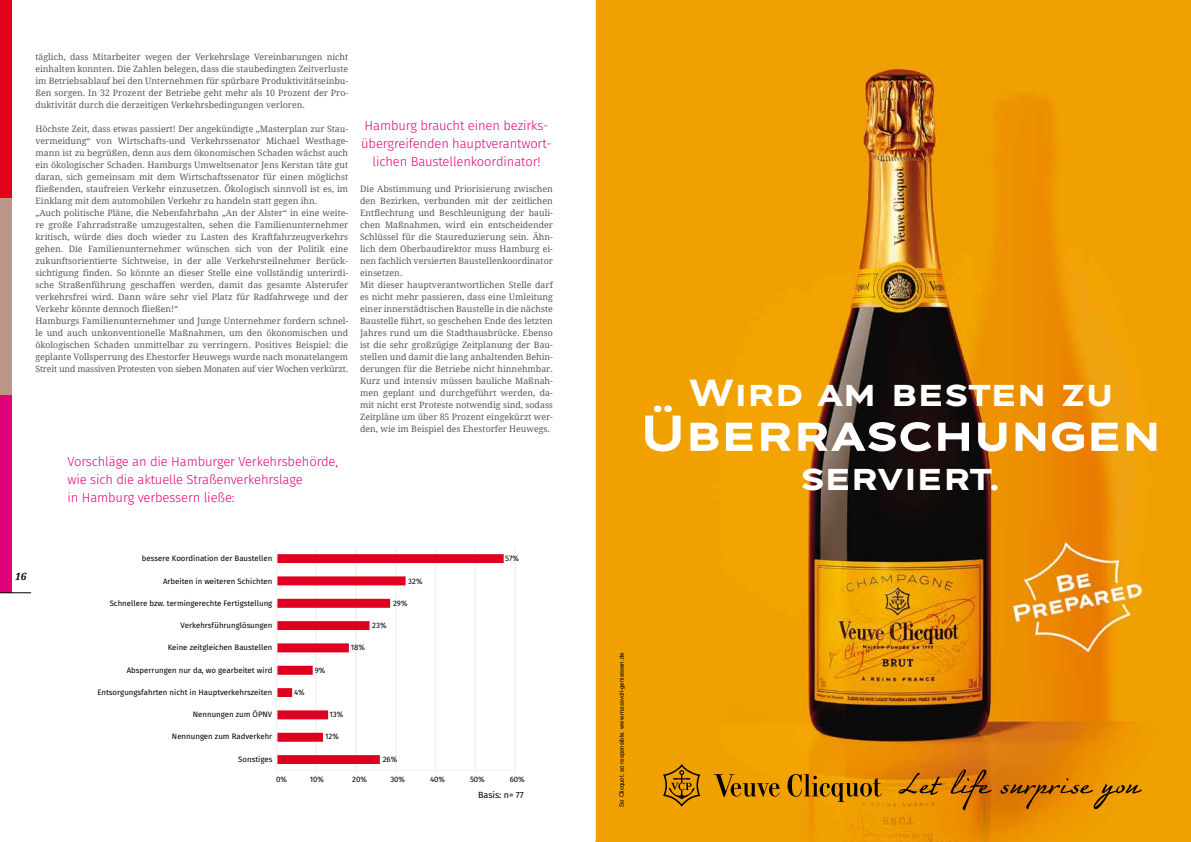
<style>
.page{position:relative;width:1191px;height:842px;background:#fff}
.page>*{position:absolute;margin:0;border:0;box-sizing:border-box;transform-origin:0 0}
.t1{font:700 52.2px "Veuve Clicquot Title";color:#fff}
.t2{font:700 39px "Veuve Clicquot Title";color:#fff}
.t3{font:300 13px/18px "Fira Sans";letter-spacing:-.01em;color:#e2007a;text-align:center}
.t4{font:italic 700 10px "Noto Serif";color:#000}
.t5{font:9px "Fira Sans";color:#000}
.t6{font:8.8px/12px "Droid Serif";color:#58585a}
.t7{font:7.8px "Fira Sans";color:#000}
.t8{font:6.1px "Helvetica";color:#000}
</style>
<div class="page">
<hr style="left:514px;top:547px;width:1px;height:224px;background:#f5f5f0">
<hr style="left:475px;top:547px;width:1px;height:224px;background:#f5f5f0">
<hr style="left:435px;top:547px;width:1px;height:224px;background:#f5f5f0">
<hr style="left:395px;top:547px;width:1px;height:224px;background:#f5f5f0">
<hr style="left:355px;top:547px;width:1px;height:224px;background:#f5f5f0">
<hr style="left:316px;top:547px;width:1px;height:224px;background:#f5f5f0">
<svg style="left:277px;top:554px;width:227px;height:210px"></svg>
<hr style="left:276px;top:770px;width:239px;height:1px;background:#f5f5f0">
<div style="left:276px;top:547px;width:1px;height:224px;border:1px solid #f5f5f0"></div>
<div style="left:0;top:0;width:12px;height:199px;background:#e2001a"></div>
<div style="left:0;top:198px;width:12px;height:198px;background:#bb9689"></div>
<div style="left:0;top:395px;width:12px;height:197px;background:#e2007a"></div>
<hr style="left:0;top:592px;width:31px;height:1px;background:#000">
<img style="left:596px;top:0;width:595px;height:842px">
<img style="left:995px;top:523px;width:177px;height:149px">
<svg style="left:898px;top:773px;width:44px;height:22px"></svg>
<svg style="left:950px;top:769px;width:41px;height:41px;background:#ba6606"></svg>
<svg style="left:1000px;top:778px;width:141px;height:31px;background:#cb7b01"></svg>
<svg style="left:713px;top:774px;width:168px;height:28px;background:#bf7f00"></svg>
<svg style="left:663px;top:764px;width:37px;height:43px;background:#bc7e00"></svg>
<p class="t6" style="left:35px;top:51px;width:314px;text-align:justify">täglich, dass Mitarbeiter wegen der Verkehrslage Vereinbarungen nicht einhalten konnten. Die Zahlen belegen, dass die staubedingten Zeitverluste im Betriebsablauf bei den Unternehmen für spürbare Produktivitätseinbu&shy;ßen sorgen. In 32 Prozent der Betriebe geht mehr als 10 Prozent der Pro&shy;duktivität durch die derzeitigen Verkehrsbedingungen verloren.</p>
<p class="t6" style="left:35px;top:123px;width:314px">Höchste Zeit, dass etwas passiert! Der angekündigte „Masterplan zur Stau&shy;vermeidung“ von Wirtschafts-und Verkehrssenator Michael Westhage&shy;mann ist zu begrüßen, denn aus dem ökonomischen Schaden wächst auch ein ökologischer Schaden. Hamburgs Umweltsenator Jens Kerstan täte gut daran, sich gemeinsam mit dem Wirtschaftssenator für einen möglichst fließenden, staufreien Verkehr einzusetzen. Ökologisch sinnvoll ist es, im Einklang mit dem automobilen Verkehr zu handeln statt gegen ihn.<br>„Auch politische Pläne, die Nebenfahrbahn „An der Alster“ in eine weite&shy;re große Fahrradstraße umzugestalten, sehen die Familienunternehmer kritisch, würde dies doch wieder zu Lasten des Kraftfahrzeugverkehrs gehen. Die Familienunternehmer wünschen sich von der Politik eine zukunftsorientierte Sichtweise, in der alle Verkehrsteilnehmer Berück&shy;sichtigung finden. So könnte an dieser Stelle eine vollständig unterirdi&shy;sche Straßenführung geschaffen werden, damit das gesamte Alsterufer verkehrsfrei wird. Dann wäre sehr viel Platz für Radfahrwege und der Verkehr könnte dennoch fließen!“<br>Hamburgs Familienunternehmer und Junge Unternehmer fordern schnel&shy;le und auch unkonventionelle Maßnahmen, um den ökonomischen und ökologischen Schaden unmittelbar zu verringern. Positives Beispiel: die geplante Vollsperrung des Ehestorfer Heuwegs wurde nach monatelangem Streit und massiven Protesten von sieben Monaten auf vier Wochen verkürzt.</p>
<h3 class="t3" style="left:67px;top:454px;width:272px;text-align:left">Vorschläge an die Hamburger Verkehrsbehörde, wie sich die aktuelle Straßenverkehrslage<br>in Hamburg verbessern ließe:</h3>
<h3 class="t3" style="left:361px;top:117px;width:192px">Hamburg braucht einen bezirks&shy;übergreifenden hauptverantwort&shy;lichen Baustellenkoordinator!</h3>
<p class="t6" style="left:360px;top:183px;width:194px">Die Abstimmung und Priorisierung zwischen den Bezirken, verbunden mit der zeitlichen Entflechtung und Beschleunigung der bauli&shy;chen Maßnahmen, wird ein entscheidender Schlüssel für die Staureduzierung sein. Ähn&shy;lich dem Oberbaudirektor muss Hamburg ei&shy;nen fachlich versierten Baustellenkoordinator einsetzen.<br>Mit dieser hauptverantwortlichen Stelle darf es nicht mehr passieren, dass eine Umleitung einer innerstädtischen Baustelle in die nächste Baustelle führt, so geschehen Ende des letzten Jahres rund um die Stadthausbrücke. Ebenso ist die sehr großzügige Zeitplanung der Bau&shy;stellen und damit die lang anhaltenden Behin&shy;derungen für die Betriebe nicht hinnehmbar.<br>Kurz und intensiv müssen bauliche Maßnah&shy;men geplant und durchgeführt werden, da&shy;mit nicht erst Proteste notwendig sind, sodass Zeitpläne um über 85 Prozent eingekürzt wer&shy;den, wie im Beispiel des Ehestorfer Heuwegs.</p>
<p class="t4" style="left:15px;top:569px;width:13px">16</p>
<p class="t7" style="left:142px;top:553px;width:132px">bessere Koordination der Baustellen</p>
<p class="t7" style="left:163px;top:575px;width:111px">Arbeiten in weiteren Schichten</p>
<p class="t7" style="left:110px;top:598px;width:164px">Schnellere bzw. termingerechte Fertigstellung</p>
<p class="t7" style="left:181px;top:620px;width:93px">Verkehrsführunglösungen</p>
<p class="t7" style="left:168px;top:642px;width:106px">Keine zeitgleichen Baustellen</p>
<p class="t7" style="left:127px;top:664px;width:147px">Absperrungen nur da, wo gearbeitet wird</p>
<p class="t7" style="left:97px;top:687px;width:176px">Entsorgungsfahrten nicht in Hauptverkehrszeiten</p>
<p class="t7" style="left:193px;top:709px;width:81px">Nennungen zum ÖPNV</p>
<p class="t7" style="left:172px;top:731px;width:102px">Nennungen zum Radverkehr</p>
<p class="t7" style="left:238px;top:753px;width:36px">Sonstiges</p>
<p class="t7" style="left:294px;top:687px;width:12px">4%</p>
<p class="t7" style="left:315px;top:664px;width:12px">9%</p>
<p class="t7" style="left:408px;top:575px;width:16px">32%</p>
<p class="t7" style="left:393px;top:598px;width:16px">29%</p>
<p class="t7" style="left:372px;top:620px;width:16px">23%</p>
<p class="t7" style="left:351px;top:642px;width:16px">18%</p>
<p class="t7" style="left:329px;top:709px;width:15px">13%</p>
<p class="t7" style="left:325px;top:731px;width:15px">12%</p>
<p class="t7" style="left:383px;top:753px;width:16px">26%</p>
<p class="t7" style="left:505px;top:553px;width:15px">57%</p>
<p class="t7" style="left:276px;top:774px;width:12px">0%</p>
<p class="t7" style="left:310px;top:774px;width:16px">10%</p>
<p class="t7" style="left:352px;top:774px;width:16px">20%</p>
<p class="t7" style="left:390px;top:774px;width:16px">30%</p>
<p class="t7" style="left:430px;top:774px;width:17px">40%</p>
<p class="t7" style="left:470px;top:774px;width:16px">50%</p>
<p class="t7" style="left:510px;top:774px;width:17px">60%</p>
<p class="t5" style="left:478px;top:788px;width:47px">Basis: n= 77</p>
<h2 class="t2" style="left:687px;top:370px;width:427px">Wird am besten zu</h2>
<h1 class="t1" style="left:640px;top:402px;width:522px">Überraschungen</h1>
<h2 class="t2" style="left:800px;top:454px;width:202px">serviert.</h2>
<p class="t8" style="left:617px;top:807px;width:155px;rotate:-90deg">So Clicquot, so responsible. www.massvoll-geniessen.de</p>
</div>
